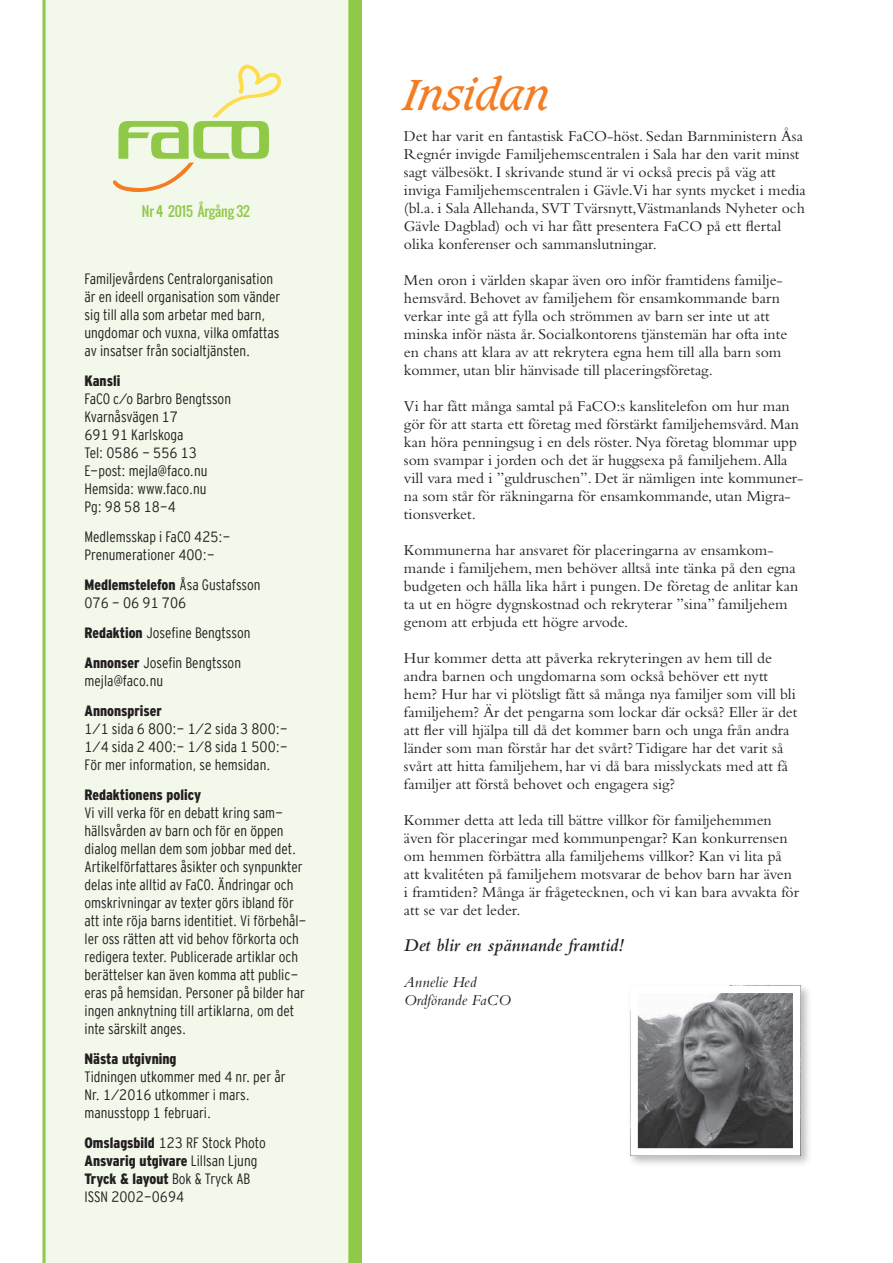
<style>
.page{position:relative;width:893px;height:1263px;background:#fff}
.page>*{position:absolute;margin:0;border:0;box-sizing:border-box;transform-origin:0 0}
.t1{font:italic 42px "Caxton";color:#f47d23}
.t2{font:italic 600 18.75px "Bembo";color:#231f20}
.t3{font:15.75px/18px "Bembo";color:#231f20}
.t4{font:italic 15.75px/18px "Bembo";color:#231f20}
.t5{font:15px/18px "Interstate Cond Mono Lgt";color:#231f20}
.t6{font:900 condensed 15px/18px "Interstate";color:#231f20}
.t7{font:13.5px "Oswald";color:#90c848}
.s1{font-family:"Interstate Cond Mono Lgt";font-weight:400;font-stretch:normal}
.s2{font-family:"Interstate";font-weight:900;font-stretch:condensed}
</style>
<div class="page">
<div style="left:348px;top:0;width:13px;height:1263px;background:#90c848"></div>
<div style="left:43px;top:0;width:306px;height:1263px;background:#f2f8ea"></div>
<div style="left:627px;top:983px;width:185px;height:184px;background:#231f20;opacity:.3"></div>
<img style="left:639px;top:994px;width:152px;height:153px">
<div style="left:630px;top:985px;width:170px;height:171px;border:8px solid #fff"></div>
<svg style="left:113px;top:65px;width:168px;height:127px;background:#e3eeca"></svg>
<p class="t7" style="left:142px;top:201px;width:110px">Nr 4 2015 Årgång 32</p>
<p class="t5" style="left:85px;top:269px;width:197px">Familjevårdens Centralorganisation är en ideell organisation som vänder sig till alla som arbetar med barn, ungdomar och vuxna, vilka omfattas av insatser från socialtjänsten.</p>
<p class="t6" style="left:85px;top:371px;width:37px">Kansli</p>
<p class="t5" style="left:85px;top:389px;width:148px">FaCO c/o Barbro Bengtsson<br>Kvarnåsvägen 17<br>691 91 Karlskoga<br>Tel: 0586 - 556 13<br>E-post: mejla@faco.nu<br>Hemsida: www.faco.nu<br>Pg: 98 58 18-4</p>
<p class="t5" style="left:85px;top:527px;width:148px">Medlemsskap i FaCO 425:-<br>Prenumerationer 400:-</p>
<p class="t6" style="left:85px;top:575px;width:178px">Medlemstelefon <span class="s1">Åsa Gustafsson</span></p>
<p class="t5" style="left:85px;top:587px;width:168px;line-height:30px">076 - 06 91 706<br><span class="s2">Redaktion</span> Josefine Bengtsson<br><span class="s2">Annonser</span> Josefin Bengtsson</p>
<p class="t5" style="left:85px;top:671px;width:80px">mejla@faco.nu</p>
<p class="t6" style="left:85px;top:701px;width:79px">Annonspriser</p>
<p class="t5" style="left:85px;top:719px;width:205px;text-align:justify">1/1 sida 6 800:- 1/2 sida 3 800:- 1/4 sida 2 400:- 1/8 sida 1 500:- För mer information, se hemsidan.</p>
<p class="t6" style="left:85px;top:785px;width:118px">Redaktionens policy</p>
<p class="t5" style="left:85px;top:803px;width:224px">Vi vill verka för en debatt kring sam&shy;hällsvården av barn och för en öppen dialog mellan dem som jobbar med det.<br>Artikelförfattares åsikter och synpunkter delas inte alltid av FaCO. Ändringar och omskrivningar av texter görs ibland för att inte röja barns identitiet. Vi förbehål&shy;ler oss rätten att vid behov förkorta och redigera texter. Publicerade artiklar och berättelser kan även komma att public&shy;eras på hemsidan. Personer på bilder har ingen anknytning till artiklarna, om det inte särskilt anges.</p>
<p class="t6" style="left:85px;top:1049px;width:94px">Nästa utgivning</p>
<p class="t5" style="left:85px;top:1067px;width:203px">Tidningen utkommer med 4 nr. per år<br>Nr. 1/2016 utkommer i mars. manusstopp 1 februari.</p>
<p class="t5" style="left:85px;top:1133px;width:183px"><span class="s2">Omslagsbild</span> 123 RF Stock Photo</p>
<p class="t6" style="left:85px;top:1151px;width:174px">Ansvarig utgivare <span class="s1">Lillsan Ljung<br></span>Tryck &amp; layout <span class="s1">Bok &amp; Tryck AB</span></p>
<p class="t5" style="left:85px;top:1187px;width:101px">ISSN 2002-0694</p>
<h1 class="t1" style="left:404px;top:70px;width:147px">Insidan</h1>
<p class="t3" style="left:404px;top:126px;width:403px">Det har varit en fantastisk FaCO-höst. Sedan Barnministern Åsa Regnér invigde Familjehemscentralen i Sala har den varit minst sagt välbesökt. I skrivande stund är vi också precis på väg att inviga Familjehemscentralen i Gävle.Vi har synts mycket i media (bl.a. i Sala Allehanda, SVT Tvärsnytt,Västmanlands Nyheter och Gävle Dagblad) och vi har fått presentera FaCO på ett flertal olika konferenser och sammanslutningar.</p>
<p class="t3" style="left:404px;top:270px;width:385px">Men oron i världen skapar även oro inför framtidens familje&shy;hemsvård. Behovet av familjehem för ensamkommande barn verkar inte gå att fylla och strömmen av barn ser inte ut att minska inför nästa år. Socialkontorens tjänstemän har ofta inte en chans att klara av att rekrytera egna hem till alla barn som kommer, utan blir hänvisade till placeringsföretag.</p>
<p class="t3" style="left:404px;top:396px;width:401px">Vi har fått många samtal på FaCO:s kanslitelefon om hur man gör för att starta ett företag med förstärkt familjehemsvård. Man kan höra penningsug i en dels röster. Nya företag blommar upp som svampar i jorden och det är huggsexa på familjehem. Alla vill vara med i ”guldruschen”. Det är nämligen inte kommuner&shy;na som står för räkningarna för ensamkommande, utan Migra&shy;tionsverket.</p>
<p class="t3" style="left:404px;top:540px;width:396px">Kommunerna har ansvaret för placeringarna av ensamkom&shy;mande i familjehem, men behöver alltså inte tänka på den egna budgeten och hålla lika hårt i pungen. De företag de anlitar kan ta ut en högre dygnskostnad och rekryterar ”sina” familjehem genom att erbjuda ett högre arvode.</p>
<p class="t3" style="left:404px;top:648px;width:395px">Hur kommer detta att påverka rekryteringen av hem till de andra barnen och ungdomarna som också behöver ett nytt hem? Hur har vi plötsligt fått så många nya familjer som vill bli familjehem? Är det pengarna som lockar där också? Eller är det att fler vill hjälpa till då det kommer barn och unga från andra länder som man förstår har det svårt? Tidigare har det varit så svårt att hitta familjehem, har vi då bara misslyckats med att få familjer att förstå behovet och engagera sig?</p>
<p class="t3" style="left:404px;top:810px;width:397px">Kommer detta att leda till bättre villkor för familjehemmen även för placeringar med kommunpengar? Kan konkurrensen om hemmen förbättra alla familjehems villkor? Kan vi lita på att kvalitéten på familjehem motsvarar de behov barn har även i framtiden? Många är frågetecknen, och vi kan bara avvakta för att se var det leder.</p>
<p class="t2" style="left:404px;top:934px;width:221px">Det blir en spännande framtid!</p>
<p class="t4" style="left:404px;top:972px;width:108px">Annelie Hed<br>Ordförande FaCO</p>
</div>
